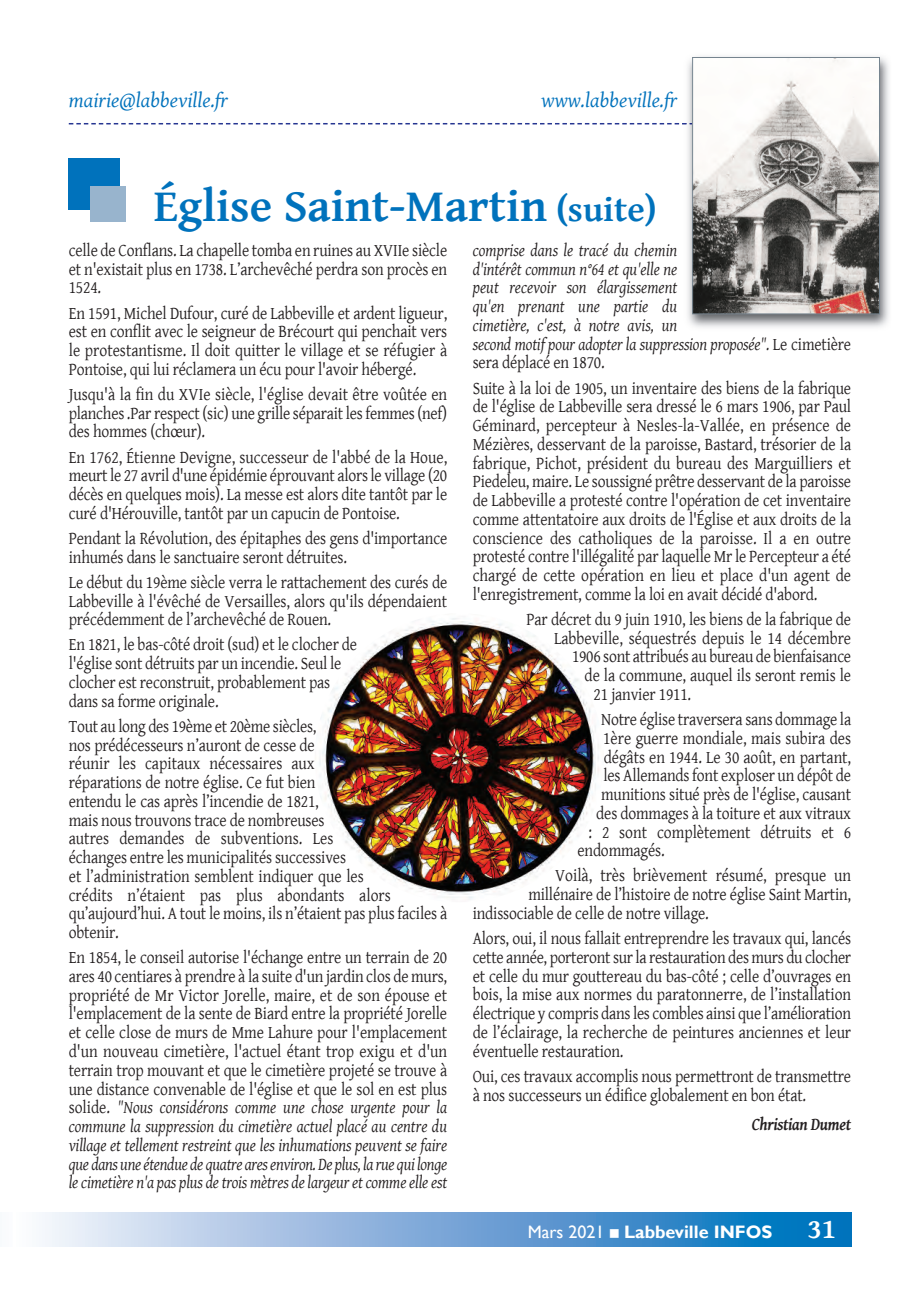
<style>
.page{position:relative;width:920px;height:1290px;background:#fff}
.page>*{position:absolute;margin:0;border:0;box-sizing:border-box;transform-origin:0 0}
.t1{font:700 46.5px "Gentium Basic";color:#0072bc}
.t2{font:italic 21px "Gentium Basic";color:#0072bc}
.t3{font:18px/18.8px "Gentium Basic";letter-spacing:-.01em;color:#231f20;text-align:justify;scale:.87 1}
.t4{font:italic 18px/18.8px "Gentium Basic";color:#231f20;scale:.87 1}
.t5{font:700 18px "Gill Sans";color:#fff}
.t6{font:italic 700 18px "Gentium Basic";letter-spacing:-.02em;color:#231f20;scale:.87 1}
.s1{font-size:36px}
.s2{font-style:italic}
.s3{font-style:normal}
.s4{font-weight:400}
.s5{font-family:"Gentium Basic";font-size:28.5px}
</style>
<div class="page">
<div style="left:0;top:1213px;width:14px;height:34px;background:#fafbfd"></div>
<svg style="left:42px;top:1213px;width:809px;height:34px;background:#75aad8"></svg>
<svg style="left:69px;top:123px;width:611px;height:1px"></svg>
<div style="left:69px;top:158px;width:51px;height:51px;background:#0072bc"></div>
<div style="left:90px;top:186px;width:36px;height:36px;background:#98b4cd"></div>
<img style="left:315px;top:613px;width:289px;height:289px;border-radius:50%">
<img style="left:682px;top:56px;width:207px;height:272px">
<img style="left:694px;top:59px;width:184px;height:253px">
<div style="left:692px;top:57px;width:188px;height:257px;border:1px solid #76848f"></div>
<p class="t2" style="left:69px;top:89px;width:161px">mairie@labbeville.fr</p>
<p class="t2" style="left:541px;top:89px;width:138px">www.labbeville.fr</p>
<h1 class="t1" style="left:154px;top:181px;width:504px">Église Saint-Martin <span class="s1">(suite)</span></h1>
<p class="t3" style="left:69px;top:241px;width:436px">celle de Conflans. La chapelle tomba en ruines au XVIIe siècle et n'existait plus en 1738. L’archevêché perdra son procès en 1524.</p>
<p class="t3" style="left:69px;top:304px;width:436px">En 1591, Michel Dufour, curé de Labbeville et ardent ligueur, est en conflit avec le seigneur de Brécourt qui penchait vers le protestantisme. Il doit quitter le village et se réfugier à Pontoise, qui lui réclamera un écu pour l'avoir hébergé.</p>
<p class="t3" style="left:69px;top:385px;width:436px">Jusqu'à la fin du XVIe siècle, l'église devait être voûtée en planches .Par respect (sic) une grille séparait les femmes (nef) des hommes (chœur).</p>
<p class="t3" style="left:69px;top:448px;width:436px">En 1762, Étienne Devigne, successeur de l'abbé de la Houe, meurt le 27 avril d'une épidémie éprouvant alors le village (20 décès en quelques mois). La messe est alors dite tantôt par le curé d'Hérouville, tantôt par un capucin de Pontoise.</p>
<p class="t3" style="left:69px;top:529px;width:436px">Pendant la Révolution, des épitaphes des gens d'importance inhumés dans le sanctuaire seront détruites.</p>
<p class="t3" style="left:69px;top:573px;width:436px">Le début du 19ème siècle verra le rattachement des curés de Labbeville à l'évêché de Versailles, alors qu'ils dépendaient précédemment de l’archevêché de Rouen.</p>
<p class="t3" style="left:69px;top:636px;width:333px;text-align:left">En 1821, le bas-côté droit (sud) et le clocher de l'église sont détruits par un incendie. Seul le clocher est reconstruit, probablement pas dans sa forme originale.</p>
<p class="t3" style="left:69px;top:717px;width:436px;text-align:left">Tout au long des 19ème et 20ème siècles,<br>nos prédécesseurs n’auront de cesse de<br>réunir les capitaux nécessaires aux<br>réparations de notre église. Ce fut bien<br>entendu le cas après l’incendie de 1821,<br>mais nous trouvons trace de nombreuses<br>autres demandes de subventions. Les<br>échanges entre les municipalités successives<br>et l’administration semblent indiquer que les<br>crédits n’étaient pas plus abondants alors qu’aujourd’hui. A tout le moins, ils n’étaient pas plus faciles à obtenir.</p>
<p class="t3" style="left:69px;top:948px;width:437px">En 1854, le conseil autorise l'échange entre un terrain de 20 ares 40 centiares à prendre à la suite d'un jardin clos de murs, propriété de Mr Victor Jorelle, maire, et de son épouse et l'emplacement de la sente de Biard entre la propriété Jorelle et celle close de murs de Mme Lahure pour l'emplacement d'un nouveau cimetière, l'actuel étant trop exigu et d'un terrain trop mouvant et que le cimetière projeté se trouve à une distance convenable de l'église et que le sol en est plus solide. <span class="s2">"Nous considérons comme une chose urgente pour la commune la suppression du cimetière actuel placé au centre du village et tellement restreint que les inhumations peuvent se faire que dans une étendue de quatre ares environ. De plus, la rue qui longe le cimetière n'a pas plus de trois mètres de largeur et comme elle est</span></p>
<p class="t4" style="left:473px;top:241px;width:436px">comprise dans le tracé du chemin<br>d'intérêt commun n°64 et qu'elle ne<br>peut recevoir son élargissement<br>qu'en prenant une partie du<br>cimetière, c'est, à notre avis, un<br>second motif pour adopter la suppression proposée". <span class="s3">Le cimetière sera déplacé en 1870.</span></p>
<p class="t3" style="left:473px;top:379px;width:436px">Suite à la loi de 1905, un inventaire des biens de la fabrique de l'église de Labbeville sera dressé le 6 mars 1906, par Paul Géminard, percepteur à Nesles-la-Vallée, en présence de Mézières, desservant de la paroisse, Bastard, trésorier de la fabrique, Pichot, président du bureau des Marguilliers et Piedeleu, maire. Le soussigné prêtre desservant de la paroisse de Labbeville a protesté contre l'opération de cet inventaire comme attentatoire aux droits de l'Église et aux droits de la conscience des catholiques de la paroisse. Il a en outre protesté contre l'illégalité par laquelle Mr le Percepteur a été chargé de cette opération en lieu et place d'un agent de l'enregistrement, comme la loi en avait décidé d'abord.</p>
<p class="t3" style="left:526px;top:610px;width:375px">Par décret du 9 juin 1910, les biens de la fabrique de</p>
<p class="t3" style="left:554px;top:629px;width:343px">Labbeville, séquestrés depuis le 14 décembre</p>
<p class="t3" style="left:572px;top:648px;width:322px">1906 sont attribués au bureau de bienfaisance</p>
<p class="t3" style="left:585px;top:666px;width:308px">de la commune, auquel ils seront remis le</p>
<p class="t3" style="left:594px;top:685px;width:114px">21 janvier 1911.</p>
<p class="t3" style="left:601px;top:710px;width:289px">Notre église traversera sans dommage la</p>
<p class="t3" style="left:603px;top:729px;width:286px">1ère guerre mondiale, mais subira des</p>
<p class="t3" style="left:604px;top:748px;width:286px">dégâts en 1944. Le 30 août, en partant,</p>
<p class="t3" style="left:603px;top:767px;width:286px">les Allemands font exploser un dépôt de</p>
<p class="t3" style="left:601px;top:785px;width:289px">munitions situé près de l'église, causant</p>
<p class="t3" style="left:596px;top:804px;width:294px">des dommages à la toiture et aux vitraux</p>
<p class="t3" style="left:589px;top:823px;width:303px">: 2 sont complètement détruits et 6</p>
<p class="t3" style="left:577px;top:842px;width:102px">endommagés.</p>
<p class="t3" style="left:555px;top:867px;width:342px">Voilà, très brièvement résumé, presque un</p>
<p class="t3" style="left:528px;top:885px;width:373px">millénaire de l’histoire de notre église Saint Martin,</p>
<p class="t3" style="left:473px;top:904px;width:273px">indissociable de celle de notre village.</p>
<p class="t3" style="left:473px;top:929px;width:436px">Alors, oui, il nous fallait entreprendre les travaux qui, lancés cette année, porteront sur la restauration des murs du clocher et celle du mur gouttereau du bas-côté ; celle d’ouvrages en bois, la mise aux normes du paratonnerre, de l’installation électrique y compris dans les combles ainsi que l’amélioration de l’éclairage, la recherche de peintures anciennes et leur éventuelle restauration.</p>
<p class="t3" style="left:473px;top:1067px;width:436px">Oui, ces travaux accomplis nous permettront de transmettre à nos successeurs un édifice globalement en bon état.</p>
<p class="t6" style="left:752px;top:1114px;width:116px">Christian Dumet</p>
<p class="t5" style="left:528px;top:1221px;width:310px"><span class="s4">Mars 2021</span> ■ Labbeville INFOS <span class="s5">31</span></p>
</div>
